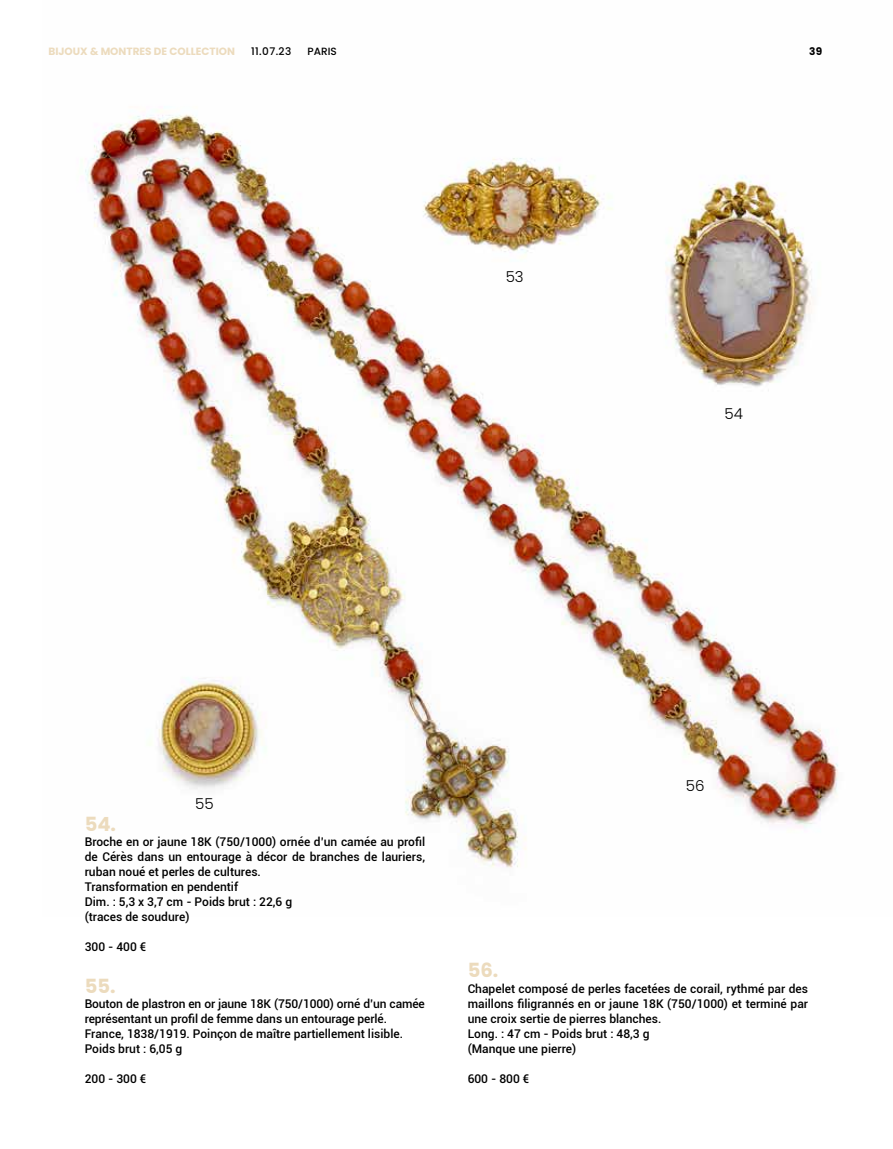
<style>
.page{position:relative;width:893px;height:1149px;background:#fff}
.page>*{position:absolute;margin:0;border:0;box-sizing:border-box;transform-origin:0 0}
.t1{font:700 19.5px "Poppins";color:#ecdbbd}
.t2{font:300 15px "Poppins";color:#000}
.t3{font:500 12px/15px "Roboto";color:#000}
.t4{font:700 10.5px "Poppins";color:#ecdbbd}
.t5{font:500 10.5px "Poppins";color:#000}
.t6{font:700 10.5px "Poppins";color:#000}
</style>
<div class="page">
<img style="left:85px;top:110px;width:753px;height:758px">
<p class="t4" style="left:49px;top:45px;width:188px">BIJOUX &amp; MONTRES DE COLLECTION</p>
<p class="t5" style="left:251px;top:45px;width:42px">11.07.23</p>
<p class="t5" style="left:307px;top:45px;width:31px">PARIS</p>
<p class="t6" style="left:809px;top:45px;width:15px">39</p>
<p class="t2" style="left:505px;top:268px;width:20px">53</p>
<p class="t2" style="left:724px;top:405px;width:20px">54</p>
<p class="t2" style="left:195px;top:795px;width:20px">55</p>
<h1 class="t1" style="left:85px;top:813px;width:33px">54.</h1>
<p class="t3" style="left:85px;top:834px;width:342px">Broche en or jaune 18K (750/1000) ornée d’un camée au profil de Cérès dans un entourage à décor de branches de lauriers, ruban noué et perles de cultures.<br>Transformation en pendentif<br>Dim. : 5,3 x 3,7 cm - Poids brut : 22,6 g<br>(traces de soudure)</p>
<p class="t3" style="left:85px;top:939px;width:63px">300 - 400 €</p>
<h1 class="t1" style="left:85px;top:974px;width:32px">55.</h1>
<p class="t3" style="left:85px;top:995px;width:341px">Bouton de plastron en or jaune 18K (750/1000) orné d’un camée représentant un profil de femme dans un entourage perlé.<br>France, 1838/1919. Poinçon de maître partiellement lisible.<br>Poids brut : 6,05 g</p>
<p class="t3" style="left:85px;top:1070px;width:63px">200 - 300 €</p>
<p class="t2" style="left:685px;top:777px;width:20px">56</p>
<h1 class="t1" style="left:467px;top:959px;width:32px">56.</h1>
<p class="t3" style="left:467px;top:980px;width:342px">Chapelet composé de perles facetées de corail, rythmé par des maillons filigrannés en or jaune 18K (750/1000) et terminé par une croix sertie de pierres blanches.<br>Long. : 47 cm - Poids brut : 48,3 g<br>(Manque une pierre)</p>
<p class="t3" style="left:467px;top:1070px;width:63px">600 - 800 €</p>
</div>
